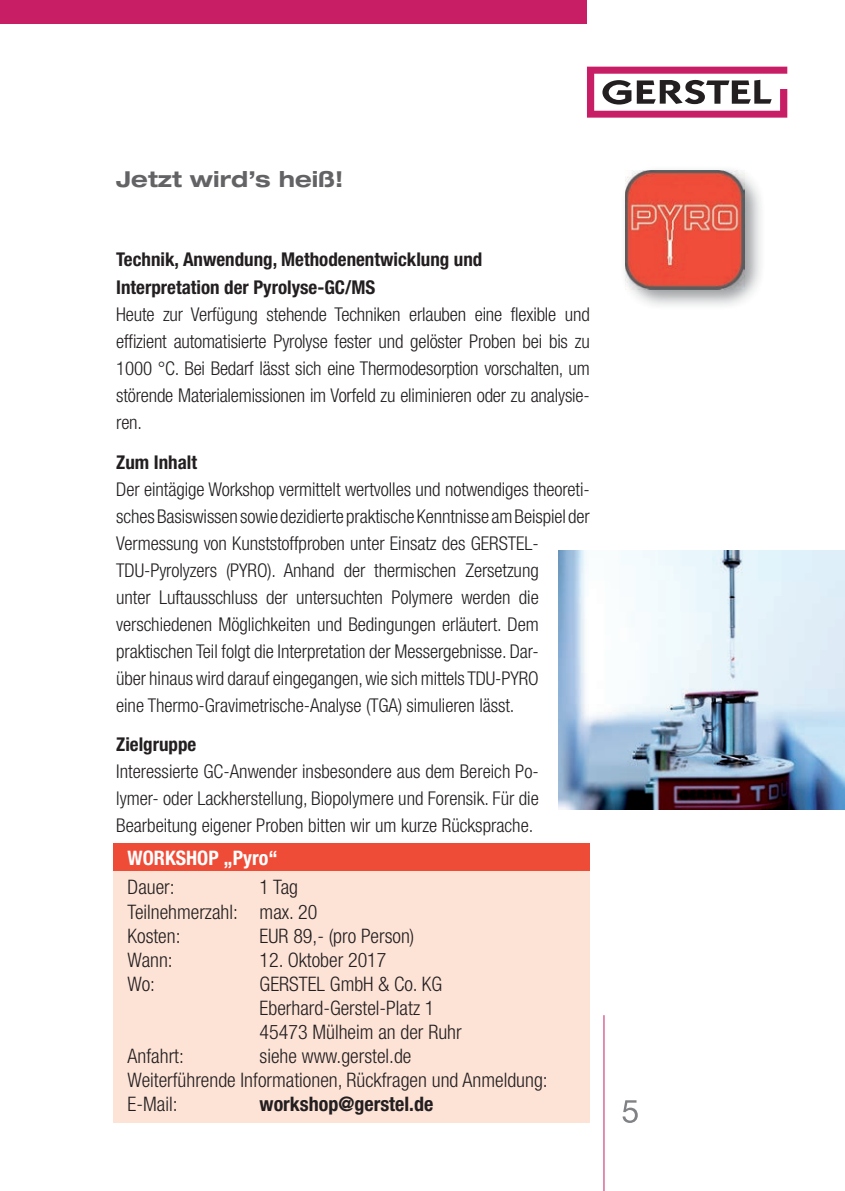
<style>
.page{position:relative;width:845px;height:1191px;background:#fff}
.page>*{position:absolute;margin:0;border:0;box-sizing:border-box;transform-origin:0 0}
.t1{font:700 expanded 22px "Helvetica Neue";color:#636366}
.t2{font:300 condensed 20px/24px "Helvetica Neue";color:#231f20}
.t3{font:700 condensed 20px "Helvetica Neue";color:#231f20}
.t4{font:700 condensed 20px "Helvetica Neue";color:#fff}
.t5{font:300 condensed 19px/27px "Helvetica Neue";letter-spacing:-.005em;color:#231f20;text-align:justify}
.t6{font:700 condensed 19px/28px "Helvetica Neue";color:#231f20}
</style>
<div class="page">
<hr style="left:0;top:0;width:3px;height:24px;background:#c71e66">
<hr style="left:603px;top:1015px;width:1px;height:176px;background:#c71e66">
<svg style="left:622px;top:1100px;width:16px;height:23px"></svg>
<div style="left:3px;top:0;width:584px;height:24px;background:#c71e66"></div>
<svg style="left:587px;top:67px;width:200px;height:51px"></svg>
<img style="left:628px;top:173px;width:133px;height:133px">
<img style="left:625px;top:170px;width:119px;height:119px">
<div style="left:113px;top:843px;width:477px;height:279px;background:#fde2d6"></div>
<div style="left:113px;top:843px;width:477px;height:28px;background:#ef4c38"></div>
<img style="left:558px;top:550px;width:287px;height:259px">
<p class="t1" style="left:116px;top:166px;width:228px">Jetzt wird’s heiß!</p>
<p class="t6" style="left:116px;top:245px;width:368px">Technik, Anwendung, Methodenentwicklung und<br>Interpretation der Pyrolyse-GC/MS</p>
<p class="t5" style="left:116px;top:301px;width:475px">Heute zur Verfügung stehende Techniken erlauben eine flexible und effizient automatisierte Pyrolyse fester und gelöster Proben bei bis zu 1000 °C. Bei Bedarf lässt sich eine Thermodesorption vorschalten, um störende Materialemissionen im Vorfeld zu eliminieren oder zu analysie&shy;ren.</p>
<p class="t6" style="left:116px;top:447px;width:82px">Zum Inhalt</p>
<p class="t5" style="left:116px;top:475px;width:475px;text-align:left">Der eintägige Workshop vermittelt wertvolles und notwendiges theoreti&shy;sches Basiswissen sowie dezidierte praktische Kenntnisse am Beispiel der Vermessung von Kunststoffproben unter Einsatz des GERSTEL-TDU-Pyrolyzers (PYRO). Anhand der thermischen Zersetzung<br>unter Luftausschluss der untersuchten Polymere werden die verschiedenen Möglichkeiten und Bedingungen erläutert. Dem praktischen Teil folgt die Interpretation der Messergebnisse. Dar-<br>über hinaus wird darauf eingegangen, wie sich mittels TDU-PYRO<br>eine Thermo-Gravimetrische-Analyse (TGA) simulieren lässt.</p>
<p class="t6" style="left:116px;top:730px;width:82px">Zielgruppe</p>
<p class="t5" style="left:116px;top:757px;width:424px">Interessierte GC-Anwender insbesondere aus dem Bereich Po&shy;lymer- oder Lackherstellung, Biopolymere und Forensik. Für die Bearbeitung eigener Proben bitten wir um kurze Rücksprache.</p>
<p class="t4" style="left:128px;top:845px;width:152px">WORKSHOP „Pyro“</p>
<p class="t2" style="left:128px;top:875px;width:49px">Dauer:</p>
<p class="t2" style="left:128px;top:875px;width:191px;text-indent:132px">1 Tag<br>Teilnehmerzahl: max. 20<br>Kosten:</p>
<p class="t2" style="left:260px;top:923px;width:156px">EUR 89,- (pro Person)</p>
<p class="t2" style="left:128px;top:947px;width:47px">Wann:</p>
<p class="t2" style="left:260px;top:947px;width:128px">12. Oktober 2017</p>
<p class="t2" style="left:128px;top:971px;width:29px">Wo:</p>
<p class="t2" style="left:260px;top:971px;width:203px">GERSTEL GmbH &amp; Co. KG<br>Eberhard-Gerstel-Platz 1<br>45473 Mülheim an der Ruhr</p>
<p class="t2" style="left:128px;top:1043px;width:58px">Anfahrt:</p>
<p class="t2" style="left:128px;top:1043px;width:421px;text-indent:132px">siehe www.gerstel.de<br>Weiterführende Informationen, Rückfragen und Anmeldung:<br>E-Mail:</p>
<p class="t3" style="left:260px;top:1091px;width:175px">workshop@gerstel.de</p>
</div>
